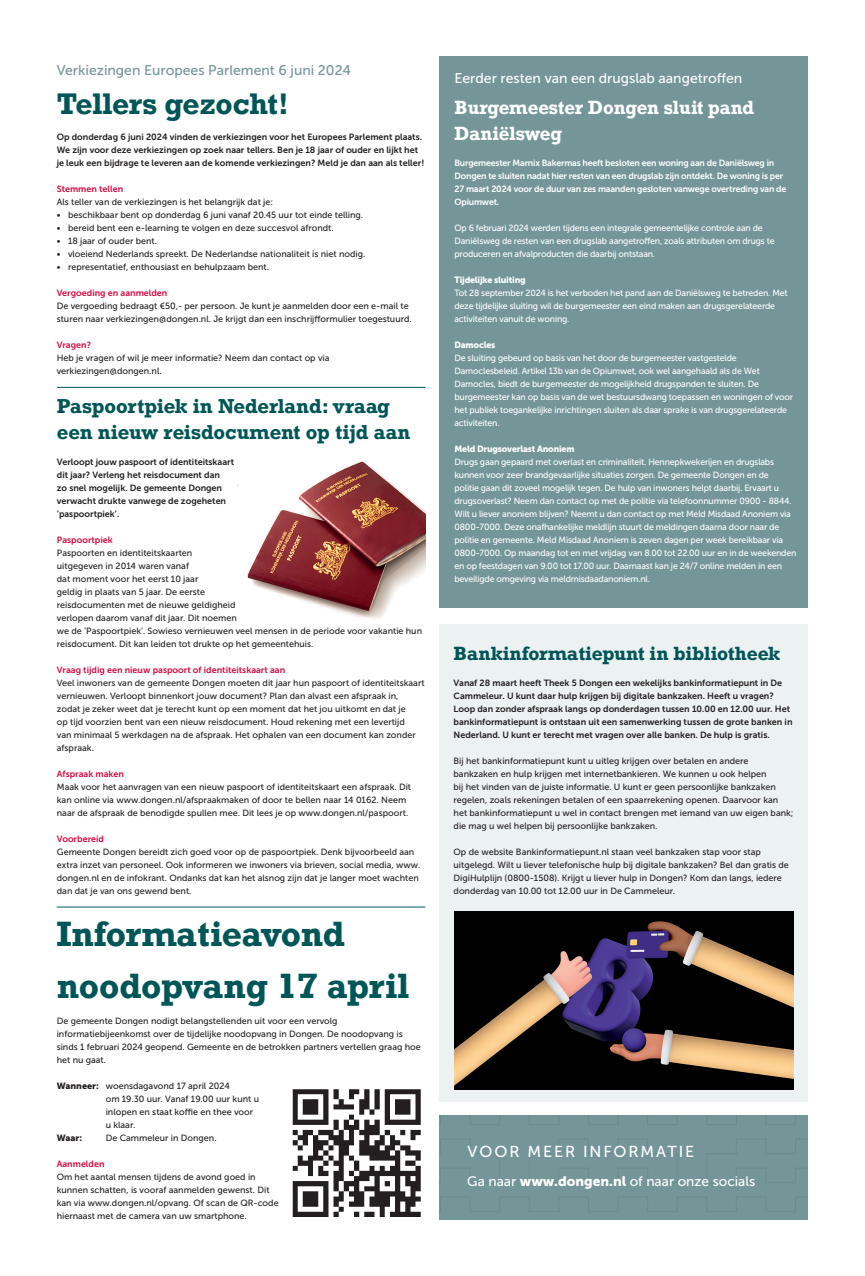
<style>
.page{position:relative;width:865px;height:1276px;background:#fff}
.page>*{position:absolute;margin:0;border:0;box-sizing:border-box;transform-origin:0 0}
.t1{font:700 33px/52px "Rockwell";letter-spacing:-.015em;color:#005657}
.t2{font:700 28px "Rockwell";letter-spacing:-.005em;color:#005657}
.t3{font:700 19px/26px "Rockwell";letter-spacing:-.01em;color:#005657}
.t4{font:700 18px/26px "Rockwell";letter-spacing:-.005em;color:#fff}
.t5{font:700 18px "Rockwell";color:#005657}
.t6{font:15.9px "Museo Sans 500";letter-spacing:.12em;color:#fff}
.Boventitel_Wit{font:14px "Museo Sans 500";color:#759699}
.Boventitel_Wit-2{font:14px "Museo Sans 500";color:#fff}
.t7{font:13.7px "Museo Sans 500";color:#fff}
.t8{font:9px/13px "Museo Sans 500";color:#231f20}
.Inleiding_Wit{font:9px/13px "Museo Sans 500";letter-spacing:-.02em;color:#fff}
.t9{font:9px/13px "Museo Sans 700";color:#231f20}
.Inleiding_Wit-2{font:9px/13px "Museo Sans 700";letter-spacing:-.02em;color:#fff}
.t10{font:9px "Museo Sans 700";color:#d20d44}
.Inleiding_Wit-3{font:9px "Museo Sans 900";letter-spacing:-.02em;color:#fff}
.t11{font:9px "Museo Sans 900";color:#231f20}
.s1{font-family:"Museo Sans 900"}
</style>
<div class="page">
<div style="left:439px;top:624px;width:369px;height:478px;background:#ecf1f1"></div>
<div style="left:439px;top:57px;width:368px;height:551px;background:#759699"></div>
<div style="left:439px;top:1115px;width:368px;height:104px;background:#759699"></div>
<svg style="left:766px;top:1115px;width:30px;height:10px"></svg>
<svg style="left:707px;top:1139px;width:89px;height:44px"></svg>
<svg style="left:588px;top:1115px;width:149px;height:10px"></svg>
<svg style="left:440px;top:1115px;width:119px;height:10px"></svg>
<svg style="left:440px;top:1197px;width:356px;height:15px"></svg>
<svg style="left:529px;top:1139px;width:148px;height:44px"></svg>
<svg style="left:440px;top:1139px;width:60px;height:44px"></svg>
<hr style="left:57px;top:387px;width:368px;height:1px;background:#005657">
<hr style="left:57px;top:906px;width:368px;height:1px;background:#005657">
<img style="left:454px;top:911px;width:339px;height:178px">
<img style="left:292px;top:1089px;width:129px;height:128px">
<img style="left:237px;top:461px;width:188px;height:158px">
<p class="Boventitel_Wit" style="left:57px;top:63px;width:296px">Verkiezingen Europees Parlement 6 juni 2024</p>
<p class="t2" style="left:57px;top:86px;width:233px">Tellers gezocht!</p>
<p class="t9" style="left:57px;top:130px;width:369px">Op donderdag 6 juni 2024 vinden de verkiezingen voor het Europees Parlement plaats.<br>We zijn voor deze verkiezingen op zoek naar tellers. Ben je 18 jaar of ouder en lijkt het je leuk een bijdrage te leveren aan de komende verkiezingen? Meld je dan aan als teller!</p>
<p class="t10" style="left:57px;top:184px;width:68px">Stemmen tellen</p>
<p class="t8" style="left:57px;top:195px;width:218px">Als teller van de verkiezingen is het belangrijk dat je:</p>
<p class="t8" style="left:57px;top:208px;width:308px">• beschikbaar bent op donderdag 6 juni vanaf 20.45 uur tot einde telling.</p>
<p class="t8" style="left:57px;top:221px;width:278px">• bereid bent een e-learning te volgen en deze succesvol afrondt.</p>
<p class="t8" style="left:57px;top:234px;width:102px">• 18 jaar of ouder bent.</p>
<p class="t8" style="left:57px;top:247px;width:310px">• vloeiend Nederlands spreekt. De Nederlandse nationaliteit is niet nodig.</p>
<p class="t8" style="left:57px;top:260px;width:214px">• representatief, enthousiast en behulpzaam bent.</p>
<p class="t10" style="left:57px;top:288px;width:112px">Vergoeding en aanmelden</p>
<p class="t8" style="left:57px;top:299px;width:356px">De vergoeding bedraagt €50,- per persoon. Je kunt je aanmelden door een e-mail te sturen naar verkiezingen@dongen.nl. Je krijgt dan een inschrijfformulier toegestuurd.</p>
<p class="t10" style="left:57px;top:340px;width:36px">Vragen?</p>
<p class="t8" style="left:57px;top:351px;width:274px">Heb je vragen of wil je meer informatie? Neem dan contact op via</p>
<p class="t8" style="left:57px;top:364px;width:106px">verkiezingen@dongen.nl.</p>
<p class="t3" style="left:57px;top:393px;width:355px">Paspoortpiek in Nederland: vraag een nieuw reisdocument op tijd aan</p>
<p class="t9" style="left:57px;top:455px;width:179px">Verloopt jouw paspoort of identiteitskaart dit jaar? Verleng het reisdocument dan<br>zo snel mogelijk. De gemeente Dongen verwacht drukte vanwege de zogeheten ‘paspoortpiek’.</p>
<p class="t10" style="left:57px;top:535px;width:57px">Paspoortpiek</p>
<p class="t8" style="left:57px;top:546px;width:367px">Paspoorten en identiteitskaarten<br>uitgegeven in 2014 waren vanaf<br>dat moment voor het eerst 10 jaar<br>geldig in plaats van 5 jaar. De eerste<br>reisdocumenten met de nieuwe geldigheid<br>verlopen daarom vanaf dit jaar. Dit noemen<br>we de ‘Paspoortpiek’. Sowieso vernieuwen veel mensen in de periode voor vakantie hun reisdocument. Dit kan leiden tot drukte op het gemeentehuis.</p>
<p class="t10" style="left:57px;top:665px;width:230px">Vraag tijdig een nieuw paspoort of identiteitskaart aan</p>
<p class="t8" style="left:57px;top:676px;width:369px">Veel inwoners van de gemeente Dongen moeten dit jaar hun paspoort of identiteitskaart vernieuwen. Verloopt binnenkort jouw document? Plan dan alvast een afspraak in,<br>zodat je zeker weet dat je terecht kunt op een moment dat het jou uitkomt en dat je<br>op tijd voorzien bent van een nieuw reisdocument. Houd rekening met een levertijd<br>van minimaal 5 werkdagen na de afspraak. Het ophalen van een document kan zonder afspraak.</p>
<p class="t10" style="left:57px;top:769px;width:69px">Afspraak maken</p>
<p class="t8" style="left:57px;top:780px;width:356px">Maak voor het aanvragen van een nieuw paspoort of identiteitskaart een afspraak. Dit kan online via www.dongen.nl/afspraakmaken of door te bellen naar 14 0162. Neem naar de afspraak de benodigde spullen mee. Dit lees je op www.dongen.nl/paspoort.</p>
<p class="t10" style="left:57px;top:834px;width:49px">Voorbereid</p>
<p class="t8" style="left:57px;top:845px;width:365px">Gemeente Dongen bereidt zich goed voor op de paspoortpiek. Denk bijvoorbeeld aan extra inzet van personeel. Ook informeren we inwoners via brieven, social media, www. dongen.nl en de infokrant. Ondanks dat kan het alsnog zijn dat je langer moet wachten dan dat je van ons gewend bent.</p>
<p class="t1" style="left:57px;top:908px;width:354px">Informatieavond noodopvang 17 april</p>
<p class="t8" style="left:57px;top:1014px;width:365px">De gemeente Dongen nodigt belangstellenden uit voor een vervolg informatiebijeenkomst over de tijdelijke noodopvang in Dongen. De noodopvang is sinds 1 februari 2024 geopend. Gemeente en de betrokken partners vertellen graag hoe het nu gaat.</p>
<p class="t8" style="left:57px;top:1079px;width:175px"><span class="s1">Wanneer:</span> woensdagavond 17 april 2024</p>
<p class="t8" style="left:106px;top:1092px;width:155px">om 19.30 uur. Vanaf 19.00 uur kunt u</p>
<p class="t8" style="left:106px;top:1105px;width:149px">inlopen en staat koffie en thee voor</p>
<p class="t8" style="left:106px;top:1118px;width:31px">u klaar.</p>
<p class="t11" style="left:57px;top:1133px;width:27px">Waar:</p>
<p class="t8" style="left:106px;top:1131px;width:112px">De Cammeleur in Dongen.</p>
<p class="t10" style="left:57px;top:1159px;width:49px">Aanmelden</p>
<p class="t8" style="left:57px;top:1170px;width:223px">Om het aantal mensen tijdens de avond goed in kunnen schatten, is vooraf aanmelden gewenst. Dit kan via www.dongen.nl/opvang. Of scan de QR-code hiernaast met de camera van uw smartphone.</p>
<p class="Boventitel_Wit-2" style="left:454px;top:71px;width:289px">Eerder resten van een drugslab aangetroffen</p>
<p class="t4" style="left:454px;top:94px;width:301px">Burgemeester Dongen sluit pand<br>Daniëlsweg</p>
<p class="Inleiding_Wit-2" style="left:454px;top:156px;width:333px">Burgemeester Marnix Bakermas heeft besloten een woning aan de Daniëlsweg in Dongen te sluiten nadat hier resten van een drugslab zijn ontdekt. De woning is per 27 maart 2024 voor de duur van zes maanden gesloten vanwege overtreding van de Opiumwet.</p>
<p class="Inleiding_Wit" style="left:454px;top:221px;width:322px">Op 6 februari 2024 werden tijdens een integrale gemeentelijke controle aan de<br>Daniëlsweg de resten van een drugslab aangetroffen, zoals attributen om drugs te produceren en afvalproducten die daarbij ontstaan.</p>
<p class="Inleiding_Wit-3" style="left:454px;top:275px;width:73px">Tijdelijke sluiting</p>
<p class="Inleiding_Wit" style="left:454px;top:286px;width:335px">Tot 28 september 2024 is het verboden het pand aan de Daniëlsweg te betreden. Met deze tijdelijke sluiting wil de burgemeester een eind maken aan drugsgerelateerde activiteiten vanuit de woning.</p>
<p class="Inleiding_Wit-3" style="left:454px;top:340px;width:42px">Damocles</p>
<p class="Inleiding_Wit" style="left:454px;top:351px;width:340px">De sluiting gebeurd op basis van het door de burgemeester vastgestelde Damoclesbeleid. Artikel 13b van de Opiumwet, ook wel aangehaald als de Wet Damocles, biedt de burgemeester de mogelijkheid drugspanden te sluiten. De burgemeester kan op basis van de wet bestuursdwang toepassen en woningen of voor het publiek toegankelijke inrichtingen sluiten als daar sprake is van drugsgerelateerde activiteiten.</p>
<p class="Inleiding_Wit-3" style="left:454px;top:444px;width:121px">Meld Drugsoverlast Anoniem</p>
<p class="Inleiding_Wit" style="left:454px;top:455px;width:343px">Drugs gaan gepaard met overlast en criminaliteit. Hennepkwekerijen en drugslabs kunnen voor zeer brandgevaarlijke situaties zorgen. De gemeente Dongen en de<br>politie gaan dit zoveel mogelijk tegen. De hulp van inwoners helpt daarbij. Ervaart u drugsoverlast? Neem dan contact op met de politie via telefoonnummer 0900 - 8844.<br>Wilt u liever anoniem blijven? Neemt u dan contact op met Meld Misdaad Anoniem via 0800-7000. Deze onafhankelijke meldlijn stuurt de meldingen daarna door naar de politie en gemeente. Meld Misdaad Anoniem is zeven dagen per week bereikbaar via 0800-7000. Op maandag tot en met vrijdag van 8.00 tot 22.00 uur en in de weekenden en op feestdagen van 9.00 tot 17.00 uur. Daarnaast kan je 24/7 online melden in een beveiligde omgeving via meldmisdaadanoniem.nl.</p>
<p class="t5" style="left:453px;top:642px;width:328px">Bankinformatiepunt in bibliotheek</p>
<p class="t9" style="left:453px;top:676px;width:340px">Vanaf 28 maart heeft Theek 5 Dongen een wekelijks bankinformatiepunt in De Cammeleur. U kunt daar hulp krijgen bij digitale bankzaken. Heeft u vragen?<br>Loop dan zonder afspraak langs op donderdagen tussen 10.00 en 12.00 uur. Het bankinformatiepunt is ontstaan uit een samenwerking tussen de grote banken in Nederland. U kunt er terecht met vragen over alle banken. De hulp is gratis.</p>
<p class="t8" style="left:453px;top:754px;width:341px">Bij het bankinformatiepunt kunt u uitleg krijgen over betalen en andere bankzaken en hulp krijgen met internetbankieren. We kunnen u ook helpen<br>bij het vinden van de juiste informatie. U kunt er geen persoonlijke bankzaken regelen, zoals rekeningen betalen of een spaarrekening openen. Daarvoor kan het bankinformatiepunt u wel in contact brengen met iemand van uw eigen bank; die mag u wel helpen bij persoonlijke bankzaken.</p>
<p class="t8" style="left:453px;top:845px;width:337px">Op de website Bankinformatiepunt.nl staan veel bankzaken stap voor stap uitgelegd. Wilt u liever telefonische hulp bij digitale bankzaken? Bel dan gratis de DigiHulplijn (0800-1508). Krijgt u liever hulp in Dongen? Kom dan langs, iedere donderdag van 10.00 tot 12.00 uur in De Cammeleur.</p>
<p class="t6" style="left:467px;top:1143px;width:228px">VOOR MEER INFORMATIE</p>
<p class="t7" style="left:467px;top:1174px;width:289px">Ga naar <span class="s1">www.dongen.nl</span> of naar onze socials</p>
</div>
